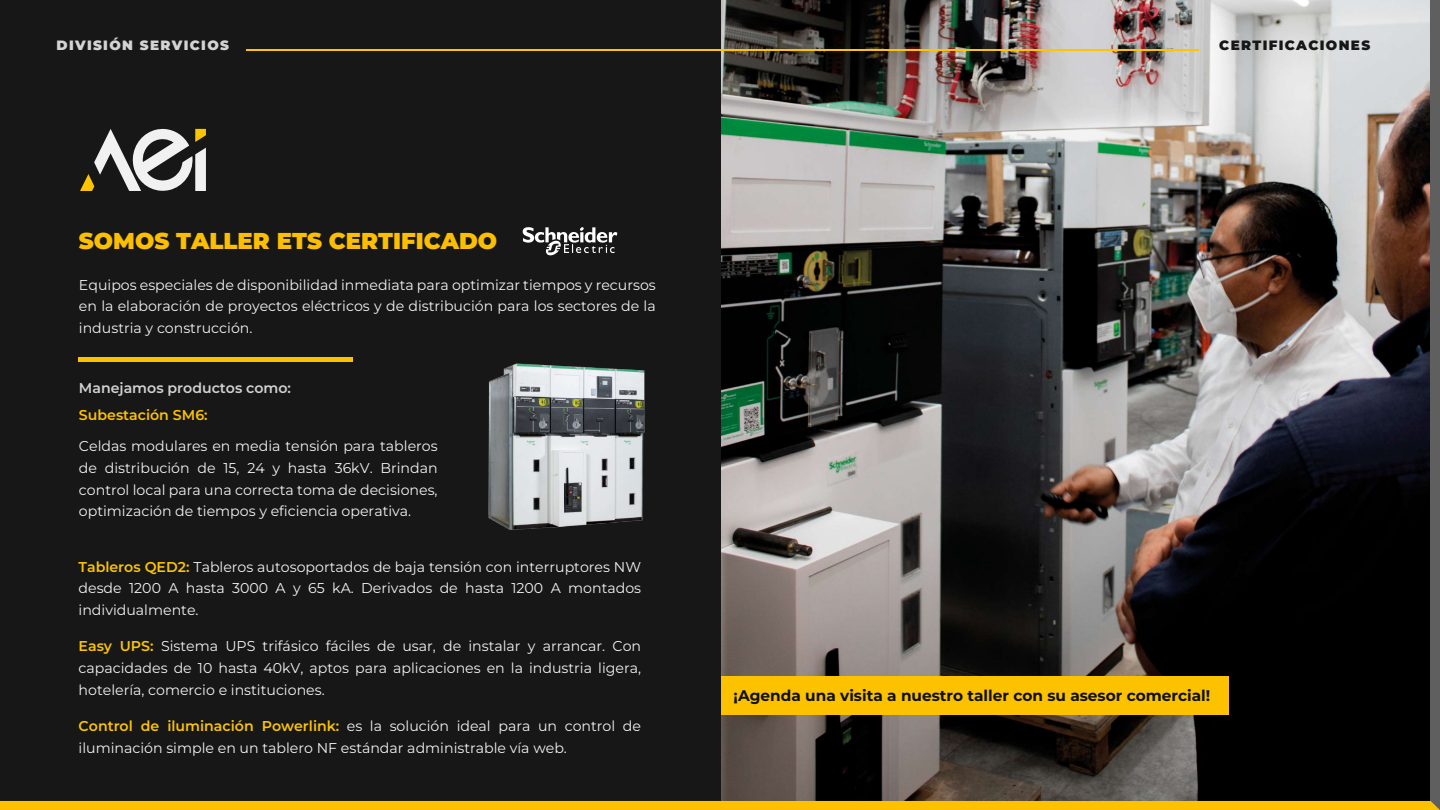
<style>
.page{position:relative;width:1440px;height:810px;background:#fff}
.page>*{position:absolute;margin:0;border:0;box-sizing:border-box;transform-origin:0 0}
.t1{font:900 22.95px "Montserrat";color:#fbbe00}
.t2{font:700 15.3px "Montserrat";color:#0e0f0f}
.t3{font:14.25px/21.8px "Montserrat";color:#f3f0f0;text-align:justify}
.t4{font:600 14.25px "Montserrat";color:#d3d2d2}
.t5{font:600 14.25px "Montserrat";color:#fdc100}
.t6{font:900 13.5px "Montserrat";letter-spacing:.1em;color:#d4d4d4}
.t7{font:900 13.5px "Montserrat";letter-spacing:.1em;color:#171717}
.s1{font-weight:600;color:#fcc500}
</style>
<div class="page">
<img style="left:720px;top:0;width:711px;height:801px">
<div style="left:720px;top:676px;width:508px;height:38px;background:#fcc200"></div>
<div style="left:0;top:0;width:720px;height:810px;background:#171717"></div>
<div style="left:1431px;top:0;width:9px;height:810px;background:#5f5f5f"></div>
<div style="left:0;top:801px;width:1440px;height:9px;background:#fdc100"></div>
<hr style="left:78px;top:358px;width:275px;height:4px;background:#fdc100">
<img style="left:488px;top:363px;width:157px;height:167px">
<svg style="left:522px;top:227px;width:95px;height:28px"></svg>
<svg style="left:80px;top:129px;width:126px;height:62px"></svg>
<hr style="left:246px;top:49px;width:953px;height:1px;background:#fcc500">
<svg style="left:720px;top:203px;width:69px;height:46px;fill:#c5bfbd"></svg>
<svg style="left:1362px;top:203px;width:69px;height:46px"></svg>
<svg style="left:1199px;top:38px;width:21px;height:16px"></svg>
<p class="t6" style="left:57px;top:37px;width:174px">DIVISIÓN SERVICIOS</p>
<p class="t7" style="left:1219px;top:37px;width:153px">CERTIFICACIONES</p>
<h1 class="t1" style="left:79px;top:226px;width:420px">SOMOS TALLER ETS CERTIFICADO</h1>
<p class="t3" style="left:79px;top:273px;width:578px">Equipos especiales de disponibilidad inmediata para optimizar tiempos y recursos en la elaboración de proyectos eléctricos y de distribución para los sectores de la industria y construcción.</p>
<p class="t4" style="left:79px;top:379px;width:214px">Manejamos productos como:</p>
<p class="t5" style="left:79px;top:406px;width:130px">Subestación SM6:</p>
<p class="t3" style="left:79px;top:435px;width:360px">Celdas modulares en media tensión para tableros de distribución de 15, 24 y hasta 36kV. Brindan control local para una correcta toma de decisiones, optimización de tiempos y eficiencia operativa.</p>
<p class="t3" style="left:79px;top:555px;width:564px"><span class="s1">Tableros QED2:</span> Tableros autosoportados de baja tensión con interruptores NW desde 1200 A hasta 3000 A y 65 kA. Derivados de hasta 1200 A montados individualmente.</p>
<p class="t3" style="left:79px;top:635px;width:564px"><span class="s1">Easy UPS:</span> Sistema UPS trifásico fáciles de usar, de instalar y arrancar. Con capacidades de 10 hasta 40kV, aptos para aplicaciones en la industria ligera, hotelería, comercio e instituciones.</p>
<p class="t3" style="left:79px;top:715px;width:564px"><span class="s1">Control de iluminación Powerlink:</span> es la solución ideal para un control de iluminación simple en un tablero NF estándar administrable vía web.</p>
<p class="t2" style="left:734px;top:685px;width:478px">¡Agenda una visita a nuestro taller con su asesor comercial!</p>
</div>
